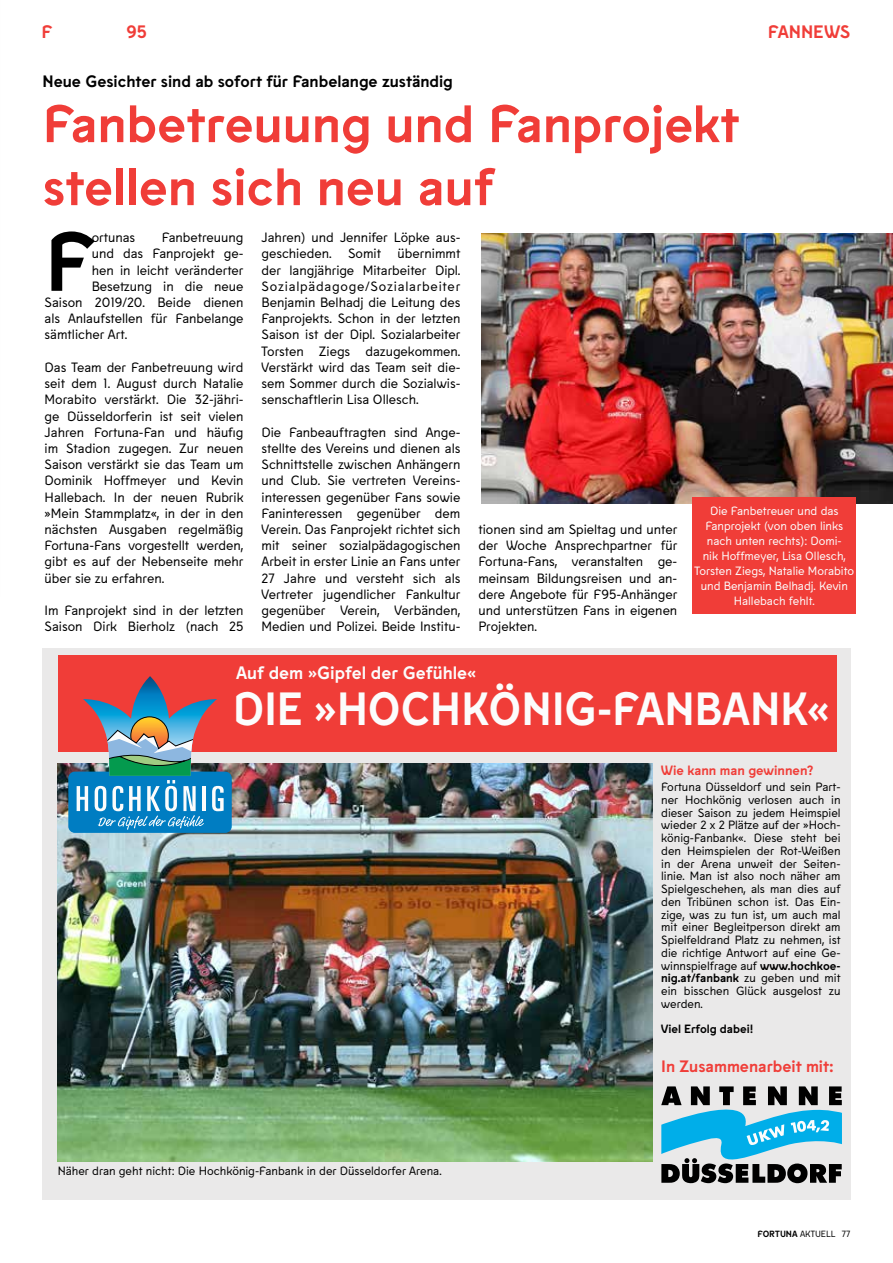
<style>
.page{position:relative;width:893px;height:1263px;background:#fff}
.page>*{position:absolute;margin:0;border:0;box-sizing:border-box;transform-origin:0 0}
.t1{font:700 82.95px "Fortuna Sans";color:#000}
.t2{font:700 52.5px/63px "Fortuna Sans";color:#f03d38}
.t3{font:700 46.5px "Fortuna Sans";color:#fcfcfc;scale:.96 1}
.t4{font:700 18px "Fortuna Sans";color:#fcfcfc}
.t5{font:700 18px "Fortuna Sans";color:#f03d38}
.t6{font:700 16.5px "Fortuna Sans";color:#000}
.t7{font:700 16.5px "Fortuna Sans";color:#f03d38}
.t8{font:13.5px/16.2px "Fortuna Sans";color:#000;text-align:justify}
.t9{font:700 13.5px "Fortuna Sans";color:#f03d38}
.t10{font:12px/12.8px "Fortuna Sans";color:#000;text-align:justify}
.t11{font:12px/15px "Fortuna Sans";color:#fcfcfc;text-align:center}
.t12{font:700 12px "Fortuna Sans";color:#000}
.t13{font:9px "Fortuna Sans";letter-spacing:.005em;color:#000}
.s1{font-weight:700}
</style>
<div class="page">
<div style="left:43px;top:648px;width:807px;height:551px;background:#eae9e9"></div>
<div style="left:59px;top:655px;width:778px;height:96px;background:#f03d38"></div>
<img style="left:58px;top:764px;width:595px;height:397px">
<div style="left:68px;top:772px;width:164px;height:61px;background:#007dc2;border-radius:7px"></div>
<svg style="left:77px;top:786px;width:11px;height:25px"></svg>
<hr style="left:202px;top:786px;width:4px;height:25px;background:#fcfcfc">
<svg style="left:212px;top:786px;width:12px;height:25px"></svg>
<img style="left:83px;top:676px;width:134px;height:76px">
<img style="left:131px;top:717px;width:37px;height:37px;border-radius:19px">
<div style="left:130px;top:716px;width:39px;height:39px;border:1px solid #000;border-radius:50%"></div>
<svg style="left:95px;top:729px;width:109px;height:101px"></svg>
<svg style="left:661px;top:1086px;width:181px;height:97px;background:#6aa0b2"></svg>
<img style="left:482px;top:234px;width:411px;height:270px">
<div style="left:693px;top:497px;width:163px;height:117px;background:#f03d38"></div>
<h3 class="t5" style="left:41px;top:17px;width:12px">F</h3>
<h3 class="t5" style="left:126px;top:17px;width:22px">95</h3>
<h3 class="t5" style="left:768px;top:17px;width:84px">FANNEWS</h3>
<p class="t6" style="left:43px;top:68px;width:412px">Neue Gesichter sind ab sofort für Fanbelange zuständig</p>
<h2 class="t2" style="left:43px;top:89px;width:698px">Fanbetreuung und Fanprojekt stellen sich neu auf</h2>
<h1 class="t1" style="left:45px;top:196px;width:49px">F</h1>
<p class="t8" style="left:92px;top:229px;width:45px">ortunas</p>
<p class="t8" style="left:162px;top:229px;width:83px">Fanbetreuung</p>
<p class="t8" style="left:92px;top:245px;width:153px">und das Fanprojekt ge-</p>
<p class="t8" style="left:92px;top:261px;width:153px">hen in leicht veränderter</p>
<p class="t8" style="left:92px;top:277px;width:153px">Besetzung in die neue</p>
<p class="t8" style="left:45px;top:294px;width:200px">Saison 2019/20. Beide dienen</p>
<p class="t8" style="left:45px;top:310px;width:200px">als Anlaufstellen für Fanbelange</p>
<p class="t8" style="left:45px;top:326px;width:84px">sämtlicher Art.</p>
<p class="t8" style="left:45px;top:359px;width:200px">Das Team der Fanbetreuung wird seit dem 1. August durch Natalie Morabito verstärkt. Die 32-jähri&shy;ge Düsseldorferin ist seit vielen Jahren Fortuna-Fan und häufig im Stadion zugegen. Zur neuen Saison verstärkt sie das Team um Dominik Hoffmeyer und Kevin Hallebach. In der neuen Rubrik »Mein Stammplatz«, in der in den nächsten Ausgaben regelmäßig Fortuna-Fans vorgestellt werden, gibt es auf der Nebenseite mehr über sie zu erfahren.</p>
<p class="t8" style="left:45px;top:602px;width:200px">Im Fanprojekt sind in der letzten<br>Saison Dirk Bierholz (nach 25</p>
<p class="t8" style="left:262px;top:229px;width:200px">Jahren) und Jennifer Löpke aus&shy;geschieden. Somit übernimmt der langjährige Mitarbeiter Dipl.<br>Sozialpädagoge/Sozialarbeiter Benjamin Belhadj die Leitung des Fanprojekts. Schon in der letzten Saison ist der Dipl. Sozialarbeiter Torsten Ziegs dazugekommen.<br>Verstärkt wird das Team seit die&shy;sem Sommer durch die Sozialwis&shy;senschaftlerin Lisa Ollesch.</p>
<p class="t8" style="left:262px;top:423px;width:200px">Die Fanbeauftragten sind Ange&shy;stellte des Vereins und dienen als Schnittstelle zwischen Anhängern und Club. Sie vertreten Vereins&shy;interessen gegenüber Fans sowie Faninteressen gegenüber dem Verein. Das Fanprojekt richtet sich mit seiner sozialpädagogischen Arbeit in erster Linie an Fans unter 27 Jahre und versteht sich als Vertreter jugendlicher Fankultur gegenüber Verein, Verbänden, Medien und Polizei. Beide Institu-</p>
<p class="t8" style="left:478px;top:521px;width:200px">tionen sind am Spieltag und unter der Woche Ansprechpartner für Fortuna-Fans, veranstalten ge&shy;meinsam Bildungsreisen und an&shy;dere Angebote für F95-Anhänger und unterstützen Fans in eigenen Projekten.</p>
<p class="t11" style="left:694px;top:503px;width:161px">Die Fanbetreuer und das<br>Fanprojekt (von oben links nach unten rechts): Domi-<br>nik Hoffmeyer, Lisa Ollesch,<br>Torsten Ziegs, Natalie Morabito und Benjamin Belhadj. Kevin<br>Hallebach fehlt.</p>
<h3 class="t4" style="left:236px;top:658px;width:242px">Auf dem »Gipfel der Gefühle«</h3>
<h3 class="t3" style="left:233px;top:672px;width:623px">DIE »HOCHKÖNIG-FANBANK«</h3>
<p class="t10" style="left:58px;top:1164px;width:385px">Näher dran geht nicht: Die Hochkönig-Fanbank in der Düsseldorfer Arena.</p>
<p class="t9" style="left:661px;top:759px;width:154px">Wie kann man gewinnen?</p>
<p class="t10" style="left:661px;top:780px;width:181px">Fortuna Düsseldorf und sein Part&shy;ner Hochkönig verlosen auch in dieser Saison zu jedem Heimspiel wieder 2 x 2 Plätze auf der »Hoch&shy;könig-Fanbank«. Diese steht bei den Heimspielen der Rot-Weißen in der Arena unweit der Seiten&shy;linie. Man ist also noch näher am Spielgeschehen, als man dies auf den Tribünen schon ist. Das Ein&shy;zige, was zu tun ist, um auch mal mit einer Begleitperson direkt am Spielfeldrand Platz zu nehmen, ist die richtige Antwort auf eine Ge&shy;winnspielfrage auf <span class="s1">www.hochkoe&shy;nig.at/fanbank</span> zu geben und mit ein bisschen Glück ausgelost zu werden.</p>
<p class="t12" style="left:661px;top:1020px;width:94px">Viel Erfolg dabei!</p>
<p class="t7" style="left:661px;top:1053px;width:174px">In Zusammenarbeit mit:</p>
<p class="t13" style="left:757px;top:1227px;width:95px"><span class="s1">FORTUNA</span> AKTUELL 77</p>
</div>
